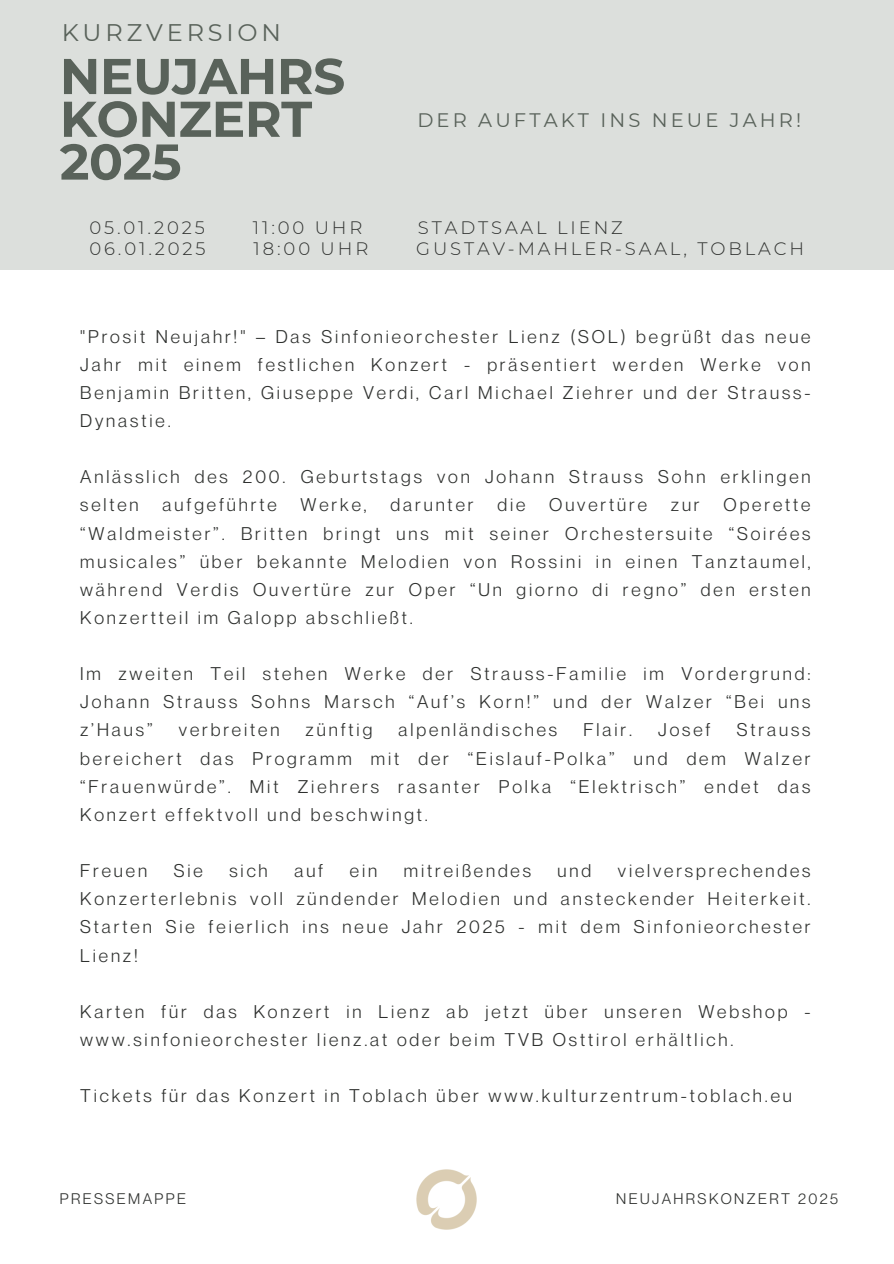
<style>
.page{position:relative;width:894px;height:1264px;background:#fff}
.page>*{position:absolute;margin:0;border:0;box-sizing:border-box;transform-origin:0 0}
.t1{font:700 50.1px/42.8px "Montserrat";letter-spacing:-.01em;color:#59625a}
.t2{font:24px "Montserrat";letter-spacing:.16em;color:#59625a}
.t3{font:19.5px "Montserrat";letter-spacing:.16em;color:#59625a}
.t4{font:18px/28.2px "Neue Montreal";letter-spacing:.16em;color:#2e302e;text-align:justify}
.t5{font:300 18px "Montserrat";letter-spacing:.16em;color:#2e302e}
.t6{font:15px "Neue Montreal";letter-spacing:.16em;color:#2e302e}
</style>
<div class="page">
<div style="left:0;top:0;width:893px;height:270px;background:#dcdfdc"></div>
<img style="left:416px;top:1169px;width:61px;height:61px">
<h4 class="t2" style="left:62px;top:18px;width:221px">KURZVERSION</h4>
<h4 class="t1" style="left:60px;top:55px;width:287px">NEUJAHRS<br>KONZERT<br>2025</h4>
<h4 class="t3" style="left:417px;top:108px;width:385px">DER AUFTAKT INS NEUE JAHR!</h4>
<p class="t5" style="left:89px;top:216px;width:117px">05.01.2025</p>
<p class="t5" style="left:253px;top:216px;width:111px">11:00 UHR</p>
<p class="t5" style="left:418px;top:216px;width:206px">STADTSAAL LIENZ</p>
<p class="t5" style="left:89px;top:238px;width:118px">06.01.2025</p>
<p class="t5" style="left:253px;top:238px;width:116px">18:00 UHR</p>
<p class="t5" style="left:416px;top:238px;width:389px">GUSTAV-MAHLER-SAAL, TOBLACH</p>
<h2 class="t4" style="left:80px;top:322px;width:731px">"Prosit Neujahr!" – Das Sinfonieorchester Lienz (SOL) begrüßt das neue Jahr mit einem festlichen Konzert - präsentiert werden Werke von Benjamin Britten, Giuseppe Verdi, Carl Michael Ziehrer und der Strauss-Dynastie.</h2>
<h1 class="t4" style="left:80px;top:462px;width:731px">Anlässlich des 200. Geburtstags von Johann Strauss Sohn erklingen selten</h1>
<h1 class="t4" style="left:80px;top:490px;width:731px;text-indent:643px">Operette “Waldmeister”. Britten bringt uns mit seiner Orchestersuite “Soirées musicales” über bekannte Melodien von Rossini in einen Tanztaumel, während Verdis Ouvertüre zur Oper “Un giorno di regno” den ersten Konzertteil im Galopp abschließt.</h1>
<h3 class="t4" style="left:80px;top:659px;width:731px">Im zweiten Teil stehen Werke der Strauss-Familie im Vordergrund:<br>Johann Strauss Sohns Marsch “Auf’s Korn!” und der Walzer “Bei uns z’Haus”</h3>
<h1 class="t4" style="left:162px;top:490px;width:116px">aufgeführte</h1>
<h1 class="t4" style="left:300px;top:490px;width:67px">Werke,</h1>
<h1 class="t4" style="left:390px;top:490px;width:84px">darunter</h1>
<h1 class="t4" style="left:497px;top:490px;width:29px">die</h1>
<h1 class="t4" style="left:549px;top:490px;width:99px">Ouvertüre</h1>
<h1 class="t4" style="left:670px;top:490px;width:30px">zur</h1>
<h3 class="t4" style="left:80px;top:715px;width:731px;text-indent:656px">Strauss bereichert das Programm mit der “Eislauf-Polka” und dem Walzer “Frauenwürde”. Mit Ziehrers rasanter Polka “Elektrisch” endet das Konzert effektvoll und beschwingt.</h3>
<h3 class="t4" style="left:179px;top:715px;width:102px">verbreiten</h3>
<h3 class="t4" style="left:305px;top:715px;width:68px">zünftig</h3>
<h3 class="t4" style="left:398px;top:715px;width:160px">alpenländisches</h3>
<h3 class="t4" style="left:583px;top:715px;width:50px">Flair.</h3>
<h3 class="t4" style="left:658px;top:715px;width:54px">Josef</h3>
<h3 class="t4" style="left:80px;top:856px;width:68px">Freuen</h3>
<h3 class="t4" style="left:174px;top:856px;width:31px">Sie</h3>
<h3 class="t4" style="left:229px;top:856px;width:40px">sich</h3>
<h3 class="t4" style="left:294px;top:856px;width:30px">auf</h3>
<h3 class="t4" style="left:350px;top:856px;width:29px">ein</h3>
<h3 class="t4" style="left:404px;top:856px;width:129px">mitreißendes</h3>
<h3 class="t4" style="left:557px;top:856px;width:35px">und</h3>
<h3 class="t4" style="left:80px;top:856px;width:731px;text-indent:537px">vielversprechendes Konzerterlebnis voll zündender Melodien und ansteckender Heiterkeit.<br>Starten Sie feierlich ins neue Jahr 2025 - mit dem Sinfonieorchester Lienz!</h3>
<h3 class="t4" style="left:80px;top:997px;width:731px">Karten für das Konzert in Lienz ab jetzt über unseren Webshop - www.sinfonieorchester lienz.at oder beim TVB Osttirol erhältlich.</h3>
<h4 class="t4" style="left:80px;top:1081px;width:713px">Tickets für das Konzert in Toblach über www.kulturzentrum-toblach.eu</h4>
<h4 class="t6" style="left:60px;top:1189px;width:128px">PRESSEMAPPE</h4>
<h4 class="t6" style="left:616px;top:1189px;width:223px">NEUJAHRSKONZERT 2025</h4>
</div>
